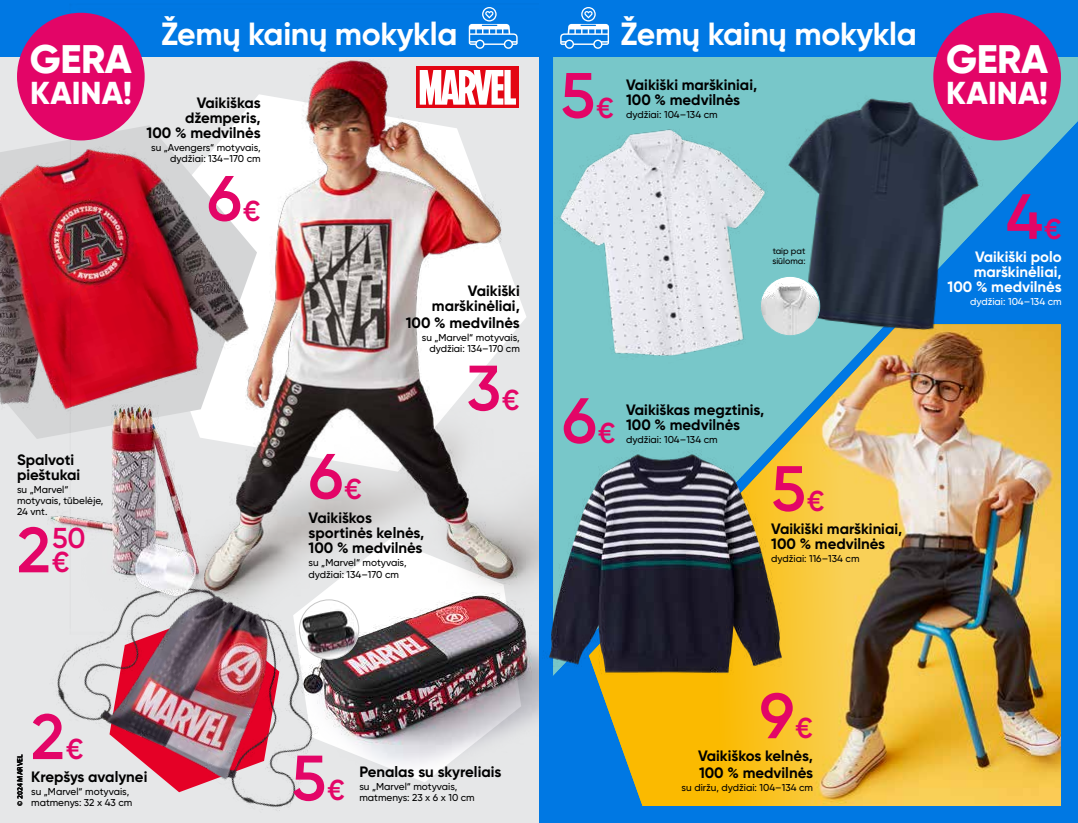
<style>
.page{position:relative;width:1078px;height:823px;background:#fff}
.page>*{position:absolute;margin:0;border:0;box-sizing:border-box;transform-origin:0 0}
.t1{font:600 63.8px "Gilroy";color:#e30567}
.t2{font:800 39.6px "Gilroy";letter-spacing:-.01em;color:#fff}
.t3{font:700 32px "Gilroy";letter-spacing:-.01em;color:#fff}
.t4{font:800 31.5px "Gilroy";color:#fff}
.t5{font:600 28.8px/24.5px "Gilroy";color:#e30567}
.t6{font:700 15px/15px "Gilroy";color:#000}
.t7{font:700 15px/15px "Gilroy";color:#fff;text-align:right}
.t8{font:500 10px/11.2px "Gilroy";color:#000}
.t9{font:500 10px "Gilroy";color:#fff}
.t10{font:500 8.8px/10px "Gilroy";color:#000}
.t11{font:600 7.5px "Myriad Pro";letter-spacing:.005em;color:#000}
.s1{font-size:63.8px}
.s2{font-size:28.8px}
</style>
<div class="page">
<div style="left:539px;top:0;width:538px;height:822px;background:#0078e3"></div>
<svg style="left:553px;top:57px;width:524px;height:618px"></svg>
<img style="left:598px;top:324px;width:462px;height:481px">
<img style="left:543px;top:409px;width:258px;height:299px">
<div style="left:0;top:0;width:1077px;height:57px;background:#0078e3"></div>
<svg style="left:560px;top:7px;width:49px;height:42px"></svg>
<img style="left:553px;top:84px;width:261px;height:324px">
<img style="left:22px;top:511px;width:254px;height:311px">
<img style="left:0;top:57px;width:69px;height:436px">
<img style="left:751px;top:62px;width:257px;height:302px">
<img style="left:276px;top:634px;width:263px;height:188px">
<img style="left:287px;top:634px;width:241px;height:177px">
<div style="left:41px;top:718px;width:20px;height:13px;background:#e6e7e8"></div>
<img style="left:40px;top:398px;width:29px;height:230px">
<img style="left:69px;top:7px;width:470px;height:68px">
<img style="left:69px;top:75px;width:470px;height:559px">
<img style="left:299px;top:603px;width:59px;height:55px">
<div style="left:299px;top:599px;width:60px;height:60px;border:1px solid #c6c6c6;border-radius:50%"></div>
<img style="left:760px;top:276px;width:59px;height:59px;border-radius:30px">
<div style="left:759px;top:276px;width:61px;height:60px;border:1px solid #78c7c9;border-radius:50%"></div>
<div style="left:933px;top:13px;width:127px;height:127px;background:#e30567;border-radius:50%"></div>
<div style="left:17px;top:13px;width:128px;height:127px;background:#e30567;border-radius:50%"></div>
<h2 class="t2" style="left:30px;top:34px;width:104px">GERA</h2>
<h3 class="t4" style="left:30px;top:73px;width:103px">KAINA!</h3>
<h3 class="t6" style="left:17px;top:451px;width:65px">Spalvoti pieštukai</h3>
<p class="t8" style="left:17px;top:483px;width:88px">su „Marvel“ motyvais, tūbelėje,<br>24 vnt.</p>
<h3 class="t5" style="left:52px;top:525px;width:35px;text-indent:-35px"><span class="s1">2</span>50 €</h3>
<h3 class="t3" style="left:161px;top:14px;width:298px">Žemų kainų mokykla</h3>
<h3 class="t3" style="left:620px;top:14px;width:298px">Žemų kainų mokykla</h3>
<h3 class="t6" style="left:147px;top:95px;width:115px;text-align:right">Vaikiškas džemperis,<br>100 % medvilnės</h3>
<p class="t8" style="left:151px;top:142px;width:111px;text-align:right">su „Avengers“ motyvais, dydžiai: 134–170 cm</p>
<h1 class="t1" style="left:207px;top:159px;width:55px">6<span class="s2">€</span></h1>
<h1 class="t1" style="left:560px;top:56px;width:55px">5<span class="s2">€</span></h1>
<h3 class="t6" style="left:626px;top:77px;width:133px">Vaikiški marškiniai,<br>100 % medvilnės</h3>
<p class="t8" style="left:626px;top:108px;width:93px">dydžiai: 104–134 cm</p>
<h3 class="t6" style="left:432px;top:283px;width:89px;text-align:right">Vaikiški marškinėliai,</h3>
<h3 class="t6" style="left:405px;top:315px;width:115px">100 % medvilnės</h3>
<p class="t8" style="left:422px;top:331px;width:99px;text-align:right">su „Marvel“ motyvais, dydžiai: 134–170 cm</p>
<h1 class="t1" style="left:308px;top:436px;width:55px">6<span class="s2">€</span></h1>
<h3 class="t6" style="left:308px;top:510px;width:117px">Vaikiškos sportinės kelnės,<br>100 % medvilnės</h3>
<p class="t8" style="left:308px;top:557px;width:99px">su „Marvel“ motyvais, dydžiai: 134–170 cm</p>
<h1 class="t1" style="left:466px;top:348px;width:55px">3<span class="s2">€</span></h1>
<p class="t10" style="left:772px;top:246px;width:35px">taip pat siūloma:</p>
<h1 class="t1" style="left:562px;top:381px;width:55px">6<span class="s2">€</span></h1>
<h3 class="t6" style="left:626px;top:402px;width:140px">Vaikiškas megztinis,<br>100 % medvilnės</h3>
<p class="t8" style="left:626px;top:433px;width:93px">dydžiai: 104–134 cm</p>
<h1 class="t1" style="left:771px;top:448px;width:55px">5<span class="s2">€</span></h1>
<h3 class="t6" style="left:771px;top:520px;width:133px">Vaikiški marškiniai,<br>100 % medvilnės</h3>
<p class="t8" style="left:771px;top:552px;width:90px">dydžiai: 116–134 cm</p>
<h2 class="t2" style="left:945px;top:34px;width:104px">GERA</h2>
<h3 class="t4" style="left:946px;top:73px;width:103px">KAINA!</h3>
<h1 class="t1" style="left:1005px;top:177px;width:57px">4<span class="s2">€</span></h1>
<h3 class="t7" style="left:947px;top:249px;width:115px">Vaikiški polo marškinėliai,<br>100 % medvilnės</h3>
<p class="t9" style="left:969px;top:295px;width:93px">dydžiai: 104–134 cm</p>
<p class="t11" style="left:15px;top:805px;width:53px;rotate:-90deg">© 2024 MARVEL</p>
<h1 class="t1" style="left:31px;top:696px;width:54px">2<span class="s2">€</span></h1>
<h3 class="t6" style="left:31px;top:768px;width:118px">Krepšys avalynei</h3>
<p class="t8" style="left:31px;top:785px;width:103px">su „Marvel“ motyvais, matmenys: 32 x 43 cm</p>
<h1 class="t1" style="left:291px;top:737px;width:55px">5<span class="s2">€</span></h1>
<h3 class="t6" style="left:359px;top:763px;width:143px">Penalas su skyreliais</h3>
<p class="t8" style="left:359px;top:780px;width:117px">su „Marvel“ motyvais, matmenys: 23 x 6 x 10 cm</p>
<h1 class="t1" style="left:759px;top:675px;width:55px">9<span class="s2">€</span></h1>
<h3 class="t6" style="left:697px;top:747px;width:116px;line-height:16.8px">Vaikiškos kelnės,<br>100 % medvilnės</h3>
<p class="t8" style="left:681px;top:781px;width:133px">su diržu, dydžiai: 104–134 cm</p>
</div>
